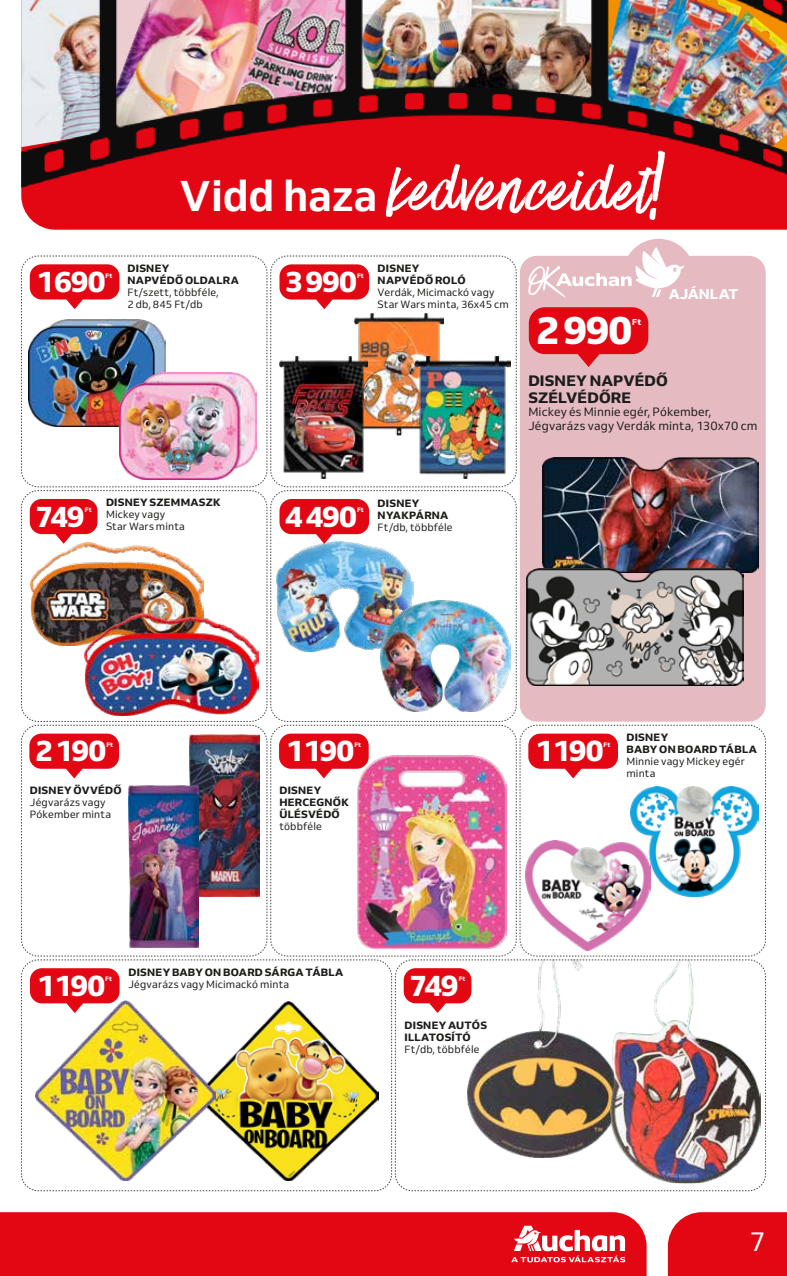
<style>
.page{position:relative;width:787px;height:1276px;background:#fff}
.page>*{position:absolute;margin:0;border:0;box-sizing:border-box;transform-origin:0 0}
.t1{font:78.3px "Have Heart One MA";letter-spacing:.03em;color:#fff}
.t2{font:800 39px "Venn";color:#fff}
.t3{font:800 29.25px "Venn";letter-spacing:-.04em;color:#fff}
.t4{font:27px "Venn";color:#fff}
.t5{font:800 15px/16.5px "Venn";letter-spacing:.015em;color:#1d1d1b}
.t6{font:800 14.25px "Venn";letter-spacing:.005em;color:#fff}
.t7{font:12px/13.5px "Venn";letter-spacing:.01em;color:#1d1d1b}
.t8{font:10.5px/12px "Venn";letter-spacing:.015em;color:#1d1d1b}
.t9{font:800 10.5px/12px "Venn";letter-spacing:.025em;color:#1d1d1b}
.t10{font:800 8.55px "Venn";color:#fff}
.t11{font:800 6.3px "Venn";letter-spacing:.015em;color:#fff}
.s1{font-family:"Venn";font-weight:700;font-size:42.75px}
</style>
<div class="page">
<div style="left:668px;top:1212px;width:119px;height:64px;background:#e30613"></div>
<div style="left:0;top:1212px;width:646px;height:64px;background:#e30613"></div>
<div style="left:21px;top:201px;width:766px;height:29px;background:#e30613"></div>
<img style="left:21px;top:0;width:766px;height:201px">
<div style="left:622px;top:239px;width:72px;height:71px;background:#e5bbc1;border-radius:50%"></div>
<svg style="left:511px;top:1225px;width:114px;height:37px"></svg>
<img style="left:21px;top:247px;width:745px;height:944px">
<h1 class="t1" style="left:180px;top:136px;width:485px"><span class="s1">Vidd haza</span> kedvenceidet!</h1>
<h3 class="t3" style="left:37px;top:263px;width:70px">1 690</h3>
<p class="t11" style="left:106px;top:271px;width:8px">Ft</p>
<p class="t9" style="left:127px;top:262px;width:113px">DISNEY<br>NAPVÉDŐ OLDALRA</p>
<p class="t8" style="left:127px;top:286px;width:93px">Ft/szett, többféle,<br>2 db, 845 Ft/db</p>
<h3 class="t3" style="left:285px;top:263px;width:74px">3 990</h3>
<p class="t11" style="left:357px;top:271px;width:8px">Ft</p>
<p class="t9" style="left:377px;top:262px;width:90px">DISNEY<br>NAPVÉDŐ ROLÓ</p>
<p class="t8" style="left:377px;top:286px;width:133px">Verdák, Micimackó vagy<br>Star Wars minta, 36x45 cm</p>
<h2 class="t2" style="left:535px;top:306px;width:98px">2 990</h2>
<p class="t10" style="left:632px;top:316px;width:11px">Ft</p>
<h3 class="t6" style="left:668px;top:285px;width:71px">AJÁNLAT</h3>
<h3 class="t5" style="left:528px;top:372px;width:141px">DISNEY NAPVÉDŐ<br>SZÉLVÉDŐRE</h3>
<p class="t7" style="left:528px;top:405px;width:230px">Mickey és Minnie egér, Pókember,<br>Jégvarázs vagy Verdák minta, 130x70 cm</p>
<h3 class="t3" style="left:36px;top:498px;width:51px">749</h3>
<p class="t11" style="left:85px;top:506px;width:8px">Ft</p>
<p class="t9" style="left:106px;top:496px;width:116px">DISNEY SZEMMASZK</p>
<p class="t8" style="left:106px;top:508px;width:80px">Mickey vagy<br>Star Wars minta</p>
<h3 class="t3" style="left:285px;top:498px;width:74px">4 490</h3>
<p class="t11" style="left:357px;top:506px;width:8px">Ft</p>
<p class="t9" style="left:377px;top:496px;width:72px">DISNEY<br>NYAKPÁRNA</p>
<p class="t8" style="left:377px;top:521px;width:76px">Ft/db, többféle</p>
<h3 class="t3" style="left:35px;top:732px;width:73px">2 190</h3>
<p class="t11" style="left:106px;top:740px;width:8px">Ft</p>
<h3 class="t3" style="left:286px;top:732px;width:69px">1 190</h3>
<p class="t11" style="left:354px;top:740px;width:8px">Ft</p>
<h3 class="t3" style="left:536px;top:732px;width:69px">1 190</h3>
<p class="t11" style="left:603px;top:740px;width:8px">Ft</p>
<p class="t9" style="left:30px;top:784px;width:93px">DISNEY ÖVVÉDŐ</p>
<p class="t8" style="left:30px;top:796px;width:83px">Jégvarázs vagy<br>Pókember minta</p>
<p class="t9" style="left:279px;top:784px;width:71px">DISNEY<br>HERCEGNŐK<br>ÜLÉSVÉDŐ</p>
<p class="t8" style="left:279px;top:820px;width:44px">többféle</p>
<p class="t9" style="left:626px;top:731px;width:132px">DISNEY<br>BABY ON BOARD TÁBLA</p>
<p class="t8" style="left:626px;top:755px;width:120px">Minnie vagy Mickey egér minta</p>
<h3 class="t3" style="left:37px;top:967px;width:69px">1 190</h3>
<p class="t11" style="left:105px;top:975px;width:8px">Ft</p>
<p class="t9" style="left:128px;top:966px;width:216px">DISNEY BABY ON BOARD SÁRGA TÁBLA</p>
<p class="t8" style="left:128px;top:978px;width:162px">Jégvarázs vagy Micimackó minta</p>
<h3 class="t3" style="left:409px;top:967px;width:51px">749</h3>
<p class="t11" style="left:459px;top:975px;width:8px">Ft</p>
<p class="t9" style="left:404px;top:1019px;width:84px">DISNEY AUTÓS<br>ILLATOSÍTÓ</p>
<p class="t8" style="left:404px;top:1043px;width:76px">Ft/db, többféle</p>
<h3 class="t4" style="left:749px;top:1225px;width:18px">7</h3>
</div>
